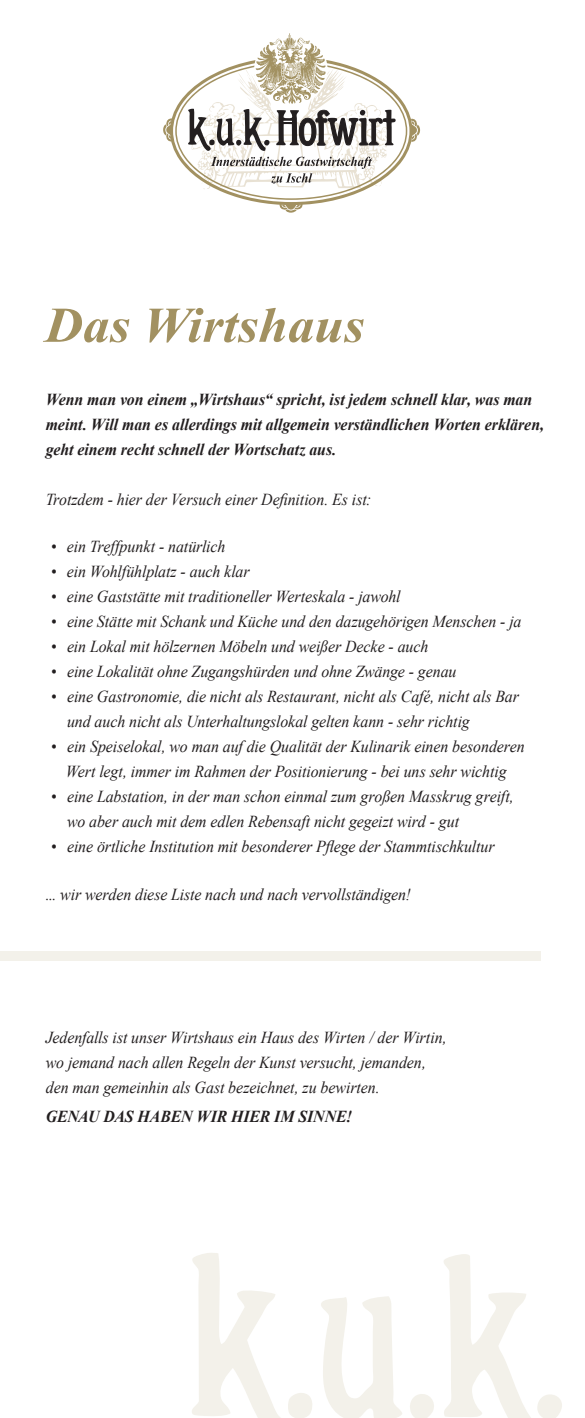
<style>
.page{position:relative;width:585px;height:1418px;background:#fff}
.page>*{position:absolute;margin:0;border:0;box-sizing:border-box;transform-origin:0 0}
.t1{font:italic 700 50px "Times New Roman";color:#a29161;scale:1.06 1}
.t2{font:italic 16.75px/25px "Times New Roman";letter-spacing:-.005em;color:#231f20;scale:.95 1}
.t3{font:italic 700 16.75px/25px "Times New Roman";letter-spacing:-.005em;color:#231f20;scale:.95 1}
</style>
<div class="page">
<div style="left:0;top:950px;width:540px;height:10px;background:#f3f1ea"></div>
<svg style="left:192px;top:1253px;width:120px;height:164px"></svg>
<svg style="left:321px;top:1254px;width:241px;height:163px"></svg>
<svg style="left:163px;top:33px;width:257px;height:180px"></svg>
<h1 class="t1" style="left:45px;top:290px;width:303px">Das Wirtshaus</h1>
<p class="t3" style="left:46px;top:386px;width:526px">Wenn man von einem „Wirtshaus“ spricht, ist jedem schnell klar, was man meint. Will man es allerdings mit allgemein verständlichen Worten erklären, geht einem recht schnell der Wortschatz aus.</p>
<p class="t2" style="left:46px;top:486px;width:344px">Trotzdem - hier der Versuch einer Definition. Es ist:</p>
<p class="t2" style="left:51px;top:534px;width:185px">• ein Treffpunkt - natürlich</p>
<p class="t2" style="left:51px;top:559px;width:211px">• ein Wohlfühlplatz - auch klar</p>
<p class="t2" style="left:51px;top:584px;width:370px">• eine Gaststätte mit traditioneller Werteskala - jawohl</p>
<p class="t2" style="left:51px;top:609px;width:497px">• eine Stätte mit Schank und Küche und den dazugehörigen Menschen - ja</p>
<p class="t2" style="left:51px;top:634px;width:399px">• ein Lokal mit hölzernen Möbeln und weißer Decke - auch</p>
<p class="t2" style="left:51px;top:659px;width:428px">• eine Lokalität ohne Zugangshürden und ohne Zwänge - genau</p>
<p class="t2" style="left:67px;top:684px;width:477px;text-indent:-16px">• eine Gastronomie, die nicht als Restaurant, nicht als Café, nicht als Bar und auch nicht als Unterhaltungslokal gelten kann - sehr richtig</p>
<p class="t2" style="left:51px;top:734px;width:500px;text-align:center">• ein Speiselokal, wo man auf die Qualität der Kulinarik einen besonderen<br>Wert legt, immer im Rahmen der Positionierung - bei uns sehr wichtig</p>
<p class="t2" style="left:67px;top:784px;width:471px;text-indent:-16px">• eine Labstation, in der man schon einmal zum großen Masskrug greift, wo aber auch mit dem edlen Rebensaft nicht gegeizt wird - gut</p>
<p class="t2" style="left:51px;top:834px;width:468px">• eine örtliche Institution mit besonderer Pflege der Stammtischkultur</p>
<p class="t2" style="left:46px;top:881px;width:385px">... wir werden diese Liste nach und nach vervollständigen!</p>
<p class="t2" style="left:46px;top:1024px;width:423px">Jedenfalls ist unser Wirtshaus ein Haus des Wirten / der Wirtin, wo jemand nach allen Regeln der Kunst versucht, jemanden, den man gemeinhin als Gast bezeichnet, zu bewirten.</p>
<p class="t3" style="left:46px;top:1103px;width:324px">GENAU DAS HABEN WIR HIER IM SINNE!</p>
</div>
